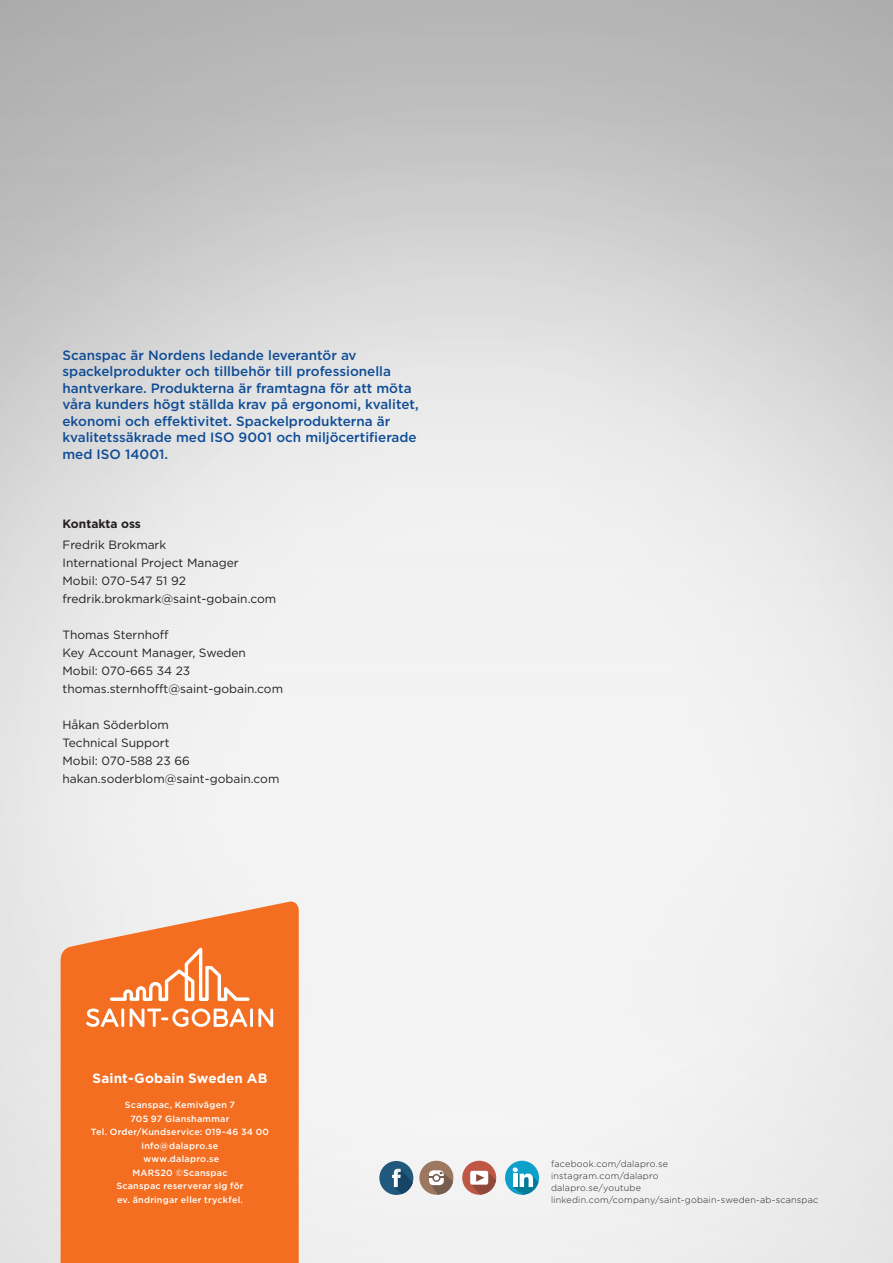
<style>
.page{position:relative;width:893px;height:1263px;background:#fff}
.page>*{position:absolute;margin:0;border:0;box-sizing:border-box;transform-origin:0 0}
.t1{font:500 13.5px/16.5px "Gotham";color:#0f4d96}
.Brødtekst{font:700 13.5px "Gotham";letter-spacing:.01em;color:#fff}
.t2{font:12px/21px "Gotham";color:#231f20}
.Brødtekst_8_5_12_the{font:500 9px/13.5px "Gotham";letter-spacing:.025em;color:#fff}
.t3{font:300 9px "Gotham";letter-spacing:.025em;color:#231f20}
.s1{font-weight:700}
</style>
<div class="page">
<img style="left:0;top:0;width:893px;height:1263px">
<svg style="left:61px;top:901px;width:238px;height:362px;fill:#f36e21"></svg>
<svg style="left:86px;top:1008px;width:33px;height:19px"></svg>
<hr style="left:121px;top:1008px;width:3px;height:19px;background:#fff">
<svg style="left:130px;top:1008px;width:117px;height:19px"></svg>
<hr style="left:250px;top:1008px;width:3px;height:19px;background:#fff">
<svg style="left:258px;top:1008px;width:15px;height:19px"></svg>
<svg style="left:110px;top:948px;width:140px;height:53px"></svg>
<div style="left:462px;top:1161px;width:34px;height:34px;background:#be5744;border-radius:50%"></div>
<svg style="left:470px;top:1171px;width:18px;height:14px"></svg>
<svg style="left:471px;top:1172px;width:25px;height:23px"></svg>
<div style="left:419px;top:1161px;width:34px;height:34px;background:#9b785f;border-radius:50%"></div>
<svg style="left:429px;top:1170px;width:15px;height:15px"></svg>
<svg style="left:429px;top:1172px;width:24px;height:23px"></svg>
<div style="left:505px;top:1161px;width:34px;height:34px;background:#0da0ca;border-radius:50%"></div>
<svg style="left:512px;top:1167px;width:26px;height:28px"></svg>
<div style="left:379px;top:1161px;width:34px;height:34px;background:#21587e;border-radius:50%"></div>
<svg style="left:392px;top:1169px;width:21px;height:25px"></svg>
<p class="t1" style="left:63px;top:346px;width:358px">Scanspac är Nordens ledande leverantör av spackelprodukter och tillbehör till professionella hantverkare. Produkterna är framtagna för att möta våra kunders högt ställda krav på ergonomi, kvalitet, ekonomi och effektivitet. Spackelprodukterna är kvalitetssäkrade med ISO 9001 och miljöcertifierade med ISO 14001.</p>
<p class="t2" style="left:63px;top:512px;width:105px"><span class="s1">Kontakta oss<br></span>Fredrik Brokmark</p>
<p class="t2" style="left:63px;top:551px;width:178px">International Project Manager</p>
<p class="t2" style="left:63px;top:569px;width:125px">Mobil: 070-547 51 92</p>
<p class="t2" style="left:63px;top:587px;width:215px">fredrik.brokmark@saint-gobain.com</p>
<p class="t2" style="left:63px;top:623px;width:108px">Thomas Sternhoff</p>
<p class="t2" style="left:63px;top:641px;width:185px">Key Account Manager, Sweden</p>
<p class="t2" style="left:63px;top:659px;width:129px">Mobil: 070-665 34 23</p>
<p class="t2" style="left:63px;top:677px;width:222px">thomas.sternhofft@saint-gobain.com</p>
<p class="t2" style="left:63px;top:713px;width:108px">Håkan Söderblom</p>
<p class="t2" style="left:63px;top:731px;width:109px">Technical Support</p>
<p class="t2" style="left:63px;top:749px;width:129px">Mobil: 070-588 23 66</p>
<p class="t2" style="left:63px;top:767px;width:218px">hakan.soderblom@saint-gobain.com</p>
<p class="Brødtekst" style="left:93px;top:1069px;width:176px">Saint-Gobain Sweden AB</p>
<p class="Brødtekst_8_5_12_the" style="left:125px;top:1098px;width:112px">Scanspac, Kemivägen 7</p>
<p class="Brødtekst_8_5_12_the" style="left:130px;top:1112px;width:101px">705 97 Glanshammar</p>
<p class="Brødtekst_8_5_12_the" style="left:91px;top:1125px;width:180px">Tel. Order/Kundservice: 019-46 34 00</p>
<p class="Brødtekst_8_5_12_the" style="left:142px;top:1139px;width:78px">info@dalapro.se</p>
<p class="Brødtekst_8_5_12_the" style="left:143px;top:1152px;width:77px">www.dalapro.se</p>
<p class="Brødtekst_8_5_12_the" style="left:132px;top:1166px;width:97px">MARS20 ©Scanspac</p>
<p class="Brødtekst_8_5_12_the" style="left:116px;top:1179px;width:129px">Scanspac reserverar sig för ev. ändringar eller tryckfel.</p>
<p class="t3" style="left:551px;top:1158px;width:119px">facebook.com/dalapro.se</p>
<p class="t3" style="left:551px;top:1170px;width:109px">instagram.com/dalapro</p>
<p class="t3" style="left:551px;top:1182px;width:91px">dalapro.se/youtube</p>
<p class="t3" style="left:551px;top:1194px;width:269px">linkedin.com/company/saint-gobain-sweden-ab-scanspac</p>
</div>
